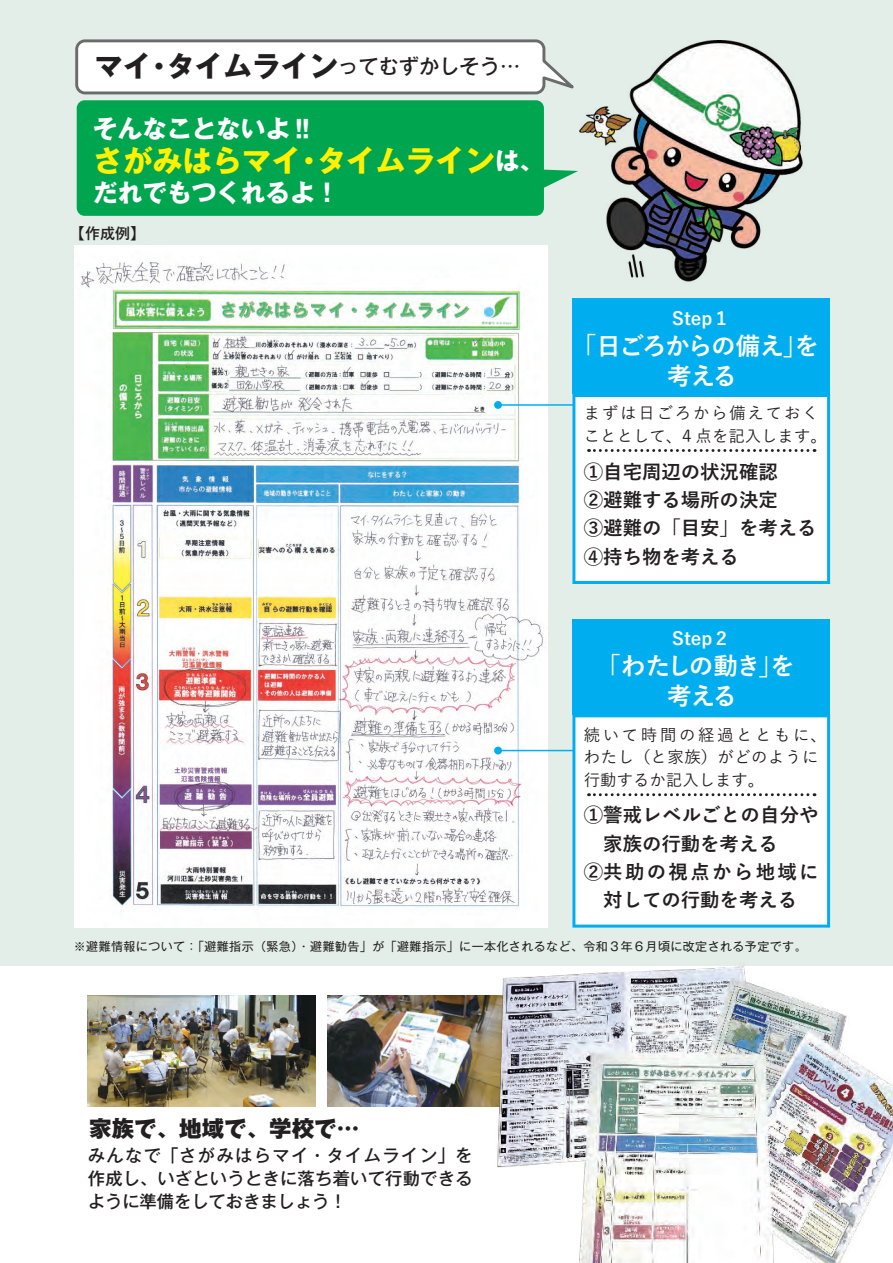
<style>
.page{position:relative;width:893px;height:1263px;background:#fff}
.page>*{position:absolute;margin:0;border:0;box-sizing:border-box;transform-origin:0 0}
.t1{font:700 29.85px "Gothic MB101 Pr 5";color:#fff101}
.t2{font:700 28.65px "Gothic MB101 Pr 5";color:#231f20}
.t3{font:700 24.6px/29.8px "Yu Go Pr 6 N";letter-spacing:-.065em;color:#fff;text-align:center}
.t4{font:700 24.6px "Gothic MB101 Pr 5";color:#fff}
.t5{font:800 22.5px "Gothic MB101 Pr 5";color:#231f20}
.t6{font:700 19.35px/28.3px "Yu Go Pr 6 N";color:#231f20}
.t7{font:700 19.35px "Yu Go Pr 6 N";letter-spacing:.125em;color:#231f20}
.t8{font:700 17.85px "Yu Go Pr 6 N";color:#fff}
.t9{font:500 17.25px/23px "Gothic MB101 Pr 5";letter-spacing:.015em;color:#231f20;text-align:justify}
.t10{font:500 16.35px/22.4px "Yu Go Pr 6 N";letter-spacing:.035em;color:#231f20}
.t11{font:500 16.35px/22.4px "Yu Go Pr 6 N";letter-spacing:.11em;color:#231f20}
.t12{font:700 15.15px "Yu Go Pr 6 N";color:#231f20}
.t13{font:12px "Gothic MB101 Pr 5";letter-spacing:.035em;color:#231f20}
.s1{font-weight:500;font-size:20.25px}
.s2{font-size:24.6px;color:#fff}
</style>
<div class="page">
<div style="left:0;top:0;width:893px;height:965px;background:#e4eee8"></div>
<img style="left:75px;top:246px;width:472px;height:681px">
<div style="left:426px;top:279px;width:91px;height:11px;background:#fff"></div>
<img style="left:88px;top:996px;width:228px;height:110px">
<img style="left:327px;top:996px;width:140px;height:110px">
<img style="left:467px;top:965px;width:426px;height:298px">
<svg style="left:77px;top:100px;width:501px;height:116px;background:#0fa959"></svg>
<svg style="left:75px;top:39px;width:499px;height:56px;background:#eceded"></svg>
<hr style="left:498px;top:404px;width:91px;height:2px;background:#00aeef">
<div style="left:494px;top:401px;width:8px;height:8px;background:#00aeef;border-radius:50%"></div>
<hr style="left:498px;top:750px;width:91px;height:1px;background:#00aeef">
<div style="left:494px;top:747px;width:8px;height:7px;background:#00aeef;border-radius:50%"></div>
<svg style="left:572px;top:394px;width:258px;height:190px;background:#f0fafd"></svg>
<div style="left:572px;top:714px;width:258px;height:213px;background:#fff"></div>
<svg style="left:588px;top:793px;width:227px;height:3px"></svg>
<svg style="left:588px;top:449px;width:227px;height:3px"></svg>
<div style="left:572px;top:299px;width:258px;height:95px;background:#00aeef"></div>
<div style="left:572px;top:619px;width:258px;height:95px;background:#00aeef"></div>
<img style="left:580px;top:40px;width:225px;height:259px">
<h2 class="t2" style="left:95px;top:42px;width:427px">マイ・タイムライン<span class="s1">ってむずかしそう…</span></h2>
<p class="t4" style="left:93px;top:108px;width:223px">そんなことないよ‼</p>
<h1 class="t1" style="left:93px;top:136px;width:453px">さがみはらマイ・タイムライン<span class="s2">は、</span></h1>
<p class="t4" style="left:93px;top:172px;width:248px">だれでもつくれるよ！</p>
<p class="t12" style="left:70px;top:225px;width:77px">【作成例】</p>
<p class="t8" style="left:672px;top:308px;width:59px">Step１</p>
<p class="t3" style="left:572px;top:331px;width:248px">「日ごろからの備え」を考える</p>
<p class="t11" style="left:584px;top:400px;width:244px">まずは日ごろから備えておくこととして、４点を記入します。</p>
<p class="t6" style="left:584px;top:458px;width:234px">①自宅周辺の状況確認<br>②避難する場所の決定<br>③避難の「目安」を考える<br>④持ち物を考える</p>
<p class="t8" style="left:672px;top:628px;width:59px">Step２</p>
<p class="t3" style="left:596px;top:652px;width:200px">「わたしの動き」を考える</p>
<p class="t10" style="left:584px;top:721px;width:244px">続いて時間の経過とともに、わたし（と家族）がどのように行動するか記入します。</p>
<p class="t6" style="left:584px;top:801px;width:236px">①警戒レベルごとの自分や</p>
<p class="t6" style="left:603px;top:830px;width:176px">家族の行動を考える</p>
<p class="t7" style="left:584px;top:861px;width:236px">②共助の視点から地域に</p>
<p class="t6" style="left:603px;top:887px;width:195px">対しての行動を考える</p>
<p class="t13" style="left:74px;top:937px;width:734px">※避難情報について：「避難指示（緊急）・避難勧告」が「避難指示」に一本化されるなど、令和３年６月頃に改定される予定です。</p>
<p class="t5" style="left:89px;top:1109px;width:272px">家族で、地域で、学校で…</p>
<p class="t9" style="left:88px;top:1142px;width:386px">みんなで「さがみはらマイ・タイムライン」を作成し、いざというときに落ち着いて行動できるように準備をしておきましょう！</p>
</div>
